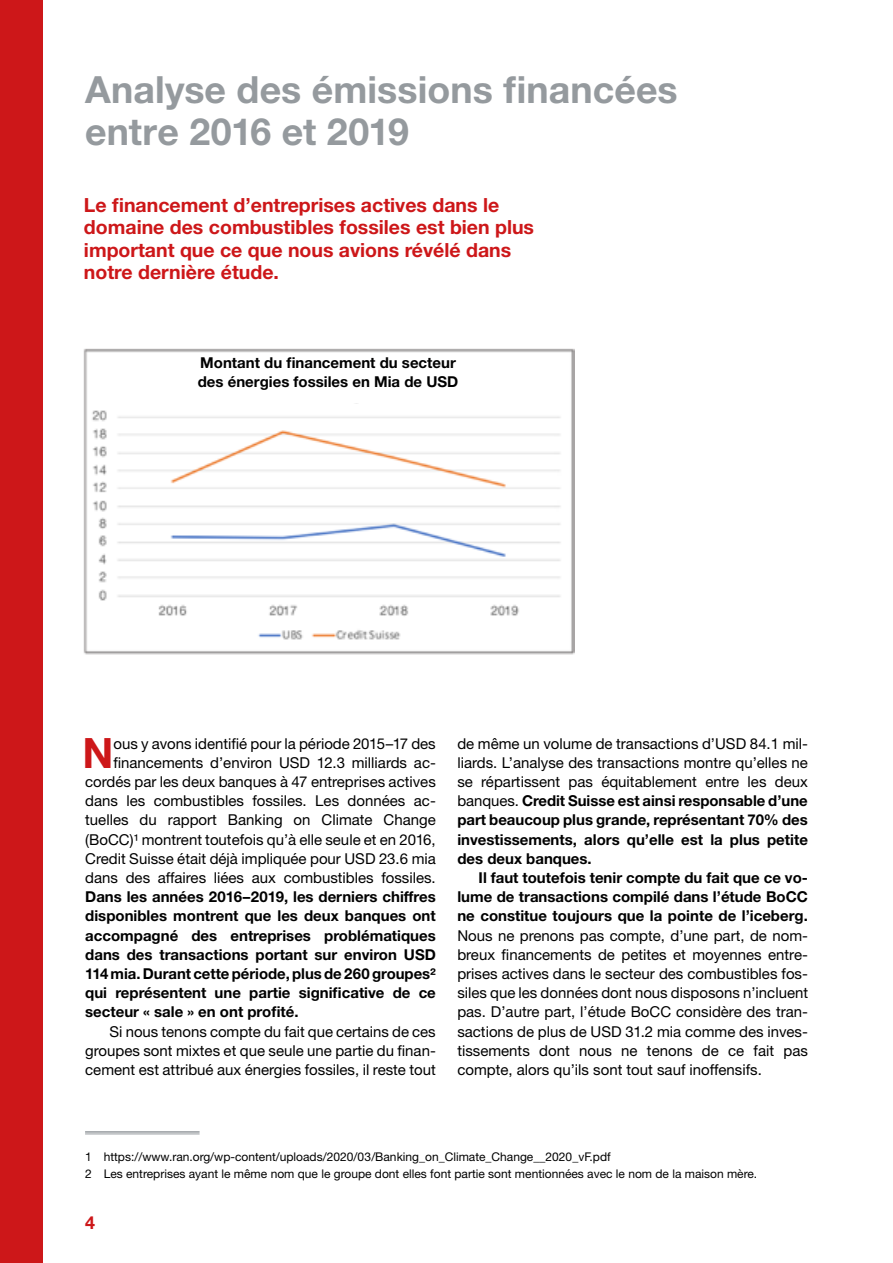
<style>
.page{position:relative;width:893px;height:1263px;background:#fff}
.page>*{position:absolute;margin:0;border:0;box-sizing:border-box;transform-origin:0 0}
.t1{font:700 41.85px "Helvetica Neue LT Std";color:#cd1719}
.t2{font:700 37.5px/42px "Helvetica Neue LT Std";letter-spacing:.005em;color:#959a9e}
.t3{font:700 19.5px/22.5px "Helvetica Neue LT Std";color:#cd1719}
.t4{font:700 18px "Helvetica Neue LT Std";color:#cd1719}
.t5{font:15px/19.2px "Helvetica Neue LT Std";color:#000;text-align:justify}
.t6{font:700 15px/19.2px "Helvetica Neue LT Std";color:#000;text-align:justify}
.t7{font:12px/16.5px "Helvetica Neue LT Std";color:#000}
.s1{font-weight:700}
</style>
<div class="page">
<img style="left:83px;top:348px;width:491px;height:307px">
<div style="left:0;top:0;width:43px;height:1263px;background:#cd1719"></div>
<hr style="left:85px;top:1131px;width:115px;height:2px;background:#959a9e">
<hr style="left:85px;top:1134px;width:115px;height:1px;background:#959a9e">
<div style="left:115px;top:357px;width:426px;height:46px;background:#fff"></div>
<h2 class="t2" style="left:85px;top:68px;width:594px">Analyse des émissions financées entre 2016 et 2019</h2>
<h3 class="t3" style="left:84px;top:193px;width:452px">Le financement d’entreprises actives dans le domaine des combustibles fossiles est bien plus important que ce que nous avions révélé dans notre dernière étude.</h3>
<p class="t6" style="left:198px;top:353px;width:262px">Montant du financement du secteur des énergies fossiles en Mia de USD</p>
<p class="t5" style="left:85px;top:733px;width:352px;text-align:right">ous y avons identifié pour la période 2015–17 des financements d’environ USD 12.3 milliards ac&shy;cordés par les deux banques à 47 entreprises actives dans les combustibles fossiles. Les données ac&shy;tuelles du rapport Banking on Climate Change (BoCC)¹ montrent toutefois qu’à elle seule et en 2016, Credit Suisse était déjà impliquée pour USD 23.6 mia dans des affaires liées aux combustibles fossiles.</p>
<p class="t6" style="left:85px;top:887px;width:352px">Dans les années 2016–2019, les derniers chiffres disponibles montrent que les deux banques ont accompagné des entreprises problématiques dans des transactions portant sur environ USD 114 mia. Durant cette période, plus de 260 groupes² qui représentent une partie significative de ce secteur « sale » en ont profité.</p>
<p class="t5" style="left:85px;top:1021px;width:352px;text-indent:24px">Si nous tenons compte du fait que certains de ces groupes sont mixtes et que seule une partie du finan&shy;cement est attribué aux énergies fossiles, il reste tout</p>
<h1 class="t1" style="left:82px;top:727px;width:33px">N</h1>
<p class="t5" style="left:457px;top:733px;width:352px">de même un volume de transactions d’USD 84.1 mil&shy;liards. L’analyse des transactions montre qu’elles ne se répartissent pas équitablement entre les deux banques. <span class="s1">Credit Suisse est ainsi responsable d’une part beaucoup plus grande, représentant 70% des investissements, alors qu’elle est la plus petite des deux banques.</span></p>
<p class="t6" style="left:457px;top:868px;width:352px;text-indent:21px">Il faut toutefois tenir compte du fait que ce vo&shy;lume de transactions compilé dans l’étude BoCC ne constitue toujours que la pointe de l’iceberg.</p>
<p class="t5" style="left:457px;top:925px;width:352px">Nous ne prenons pas compte, d’une part, de nom&shy;breux financements de petites et moyennes entre&shy;prises actives dans le secteur des combustibles fos&shy;siles que les données dont nous disposons n’incluent pas. D’autre part, l’étude BoCC considère des tran&shy;sactions de plus de USD 31.2 mia comme des inves&shy;tissements dont nous ne tenons de ce fait pas compte, alors qu’ils sont tout sauf inoffensifs.</p>
<p class="t7" style="left:85px;top:1148px;width:674px">1 https://www.ran.org/wp-content/uploads/2020/03/Banking_on_Climate_Change__2020_vF.pdf<br>2 Les entreprises ayant le même nom que le groupe dont elles font partie sont mentionnées avec le nom de la maison mère.</p>
<p class="t4" style="left:85px;top:1211px;width:11px">4</p>
</div>
